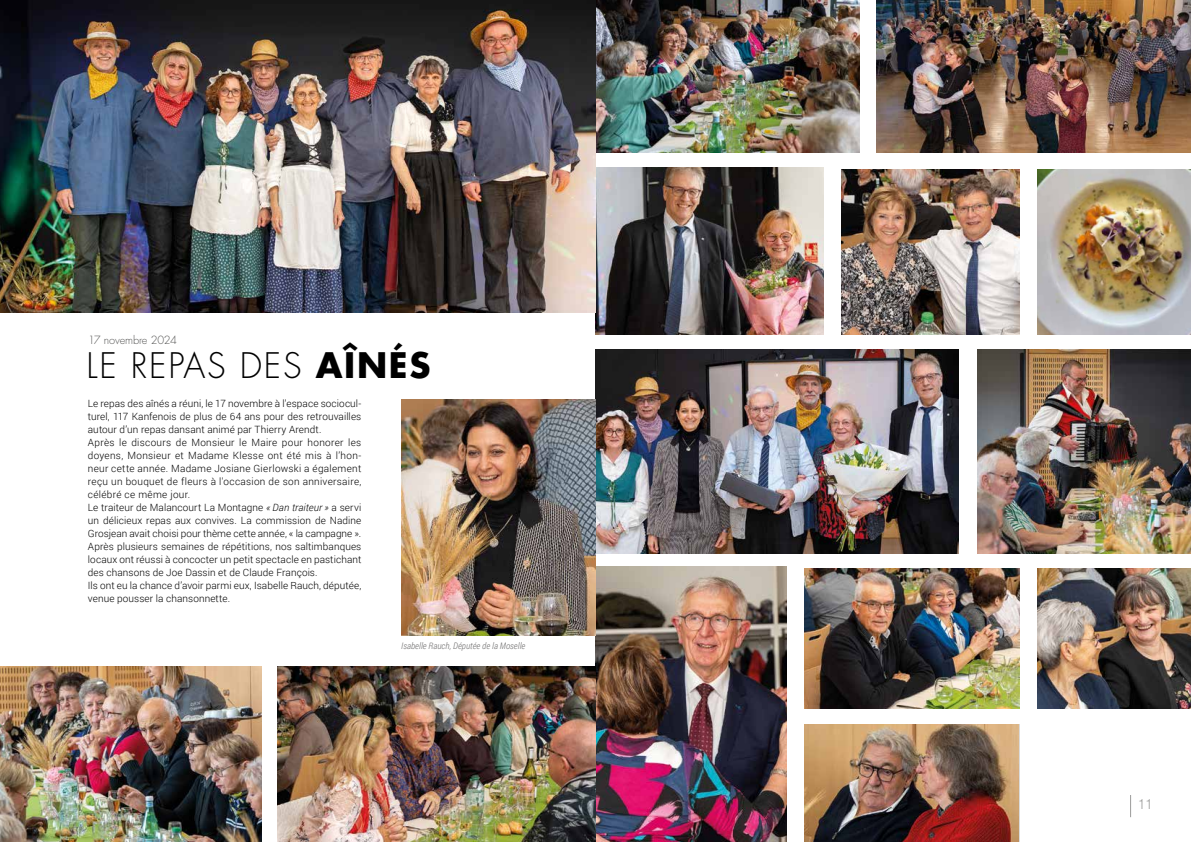
<style>
.page{position:relative;width:1191px;height:842px;background:#fff}
.page>*{position:absolute;margin:0;border:0;box-sizing:border-box;transform-origin:0 0}
.t1{font:300 34.3px "Futura Std";letter-spacing:.05em;color:#000}
.t2{font:300 condensed 14px "Helvetica Neue LT Std";color:#9d9d9c}
.t3{font:300 11px "Futura Std";letter-spacing:-.015em;color:#575756}
.t4{font:300 10px/13px "Roboto";letter-spacing:.01em;color:#000}
.t5{font:italic 300 9px "Roboto Condensed";letter-spacing:.005em;color:#706f6f}
.s1{font-weight:700}
.s2{font-style:italic}
</style>
<div class="page">
<svg style="left:1130px;top:795px;width:1px;height:22px"></svg>
<img style="left:595px;top:566px;width:191px;height:276px">
<img style="left:595px;top:167px;width:228px;height:167px">
<img style="left:595px;top:0;width:264px;height:152px">
<img style="left:876px;top:0;width:315px;height:152px">
<img style="left:804px;top:568px;width:215px;height:141px">
<img style="left:804px;top:725px;width:214px;height:117px">
<img style="left:1037px;top:568px;width:154px;height:141px">
<img style="left:977px;top:349px;width:214px;height:204px">
<img style="left:595px;top:349px;width:363px;height:204px">
<img style="left:841px;top:169px;width:178px;height:165px">
<img style="left:1037px;top:169px;width:154px;height:165px">
<img style="left:0;top:666px;width:261px;height:176px">
<img style="left:278px;top:666px;width:317px;height:176px">
<img style="left:401px;top:400px;width:194px;height:235px">
<img style="left:0;top:0;width:595px;height:312px">
<p class="t3" style="left:88px;top:333px;width:90px">17 novembre 2024</p>
<h1 class="t1" style="left:86px;top:345px;width:345px">LE REPAS DES <span class="s1">AÎNÉS</span></h1>
<p class="t4" style="left:88px;top:397px;width:275px">Le repas des aînés a réuni, le 17 novembre à l’espace sociocul&shy;turel, 117 Kanfenois de plus de 64 ans pour des retrouvailles autour d’un repas dansant animé par Thierry Arendt.<br>Après le discours de Monsieur le Maire pour honorer les doyens, Monsieur et Madame Klesse ont été mis à l’hon&shy;neur cette année. Madame Josiane Gierlowski a également reçu un bouquet de fleurs à l'occasion de son anniversaire, célébré ce même jour.<br>Le traiteur de Malancourt La Montagne <span class="s2">« Dan traiteur »</span> a servi un délicieux repas aux convives. La commission de Nadine Grosjean avait choisi pour thème cette année, « la campagne ».<br>Après plusieurs semaines de répétitions, nos saltimbanques locaux ont réussi à concocter un petit spectacle en pastichant des chansons de Joe Dassin et de Claude François.<br>Ils ont eu la chance d’avoir parmi eux, Isabelle Rauch, députée, venue pousser la chansonnette.</p>
<p class="t5" style="left:401px;top:639px;width:126px">Isabelle Rauch, Députée de la Moselle</p>
<h2 class="t2" style="left:1138px;top:796px;width:16px">11</h2>
</div>
